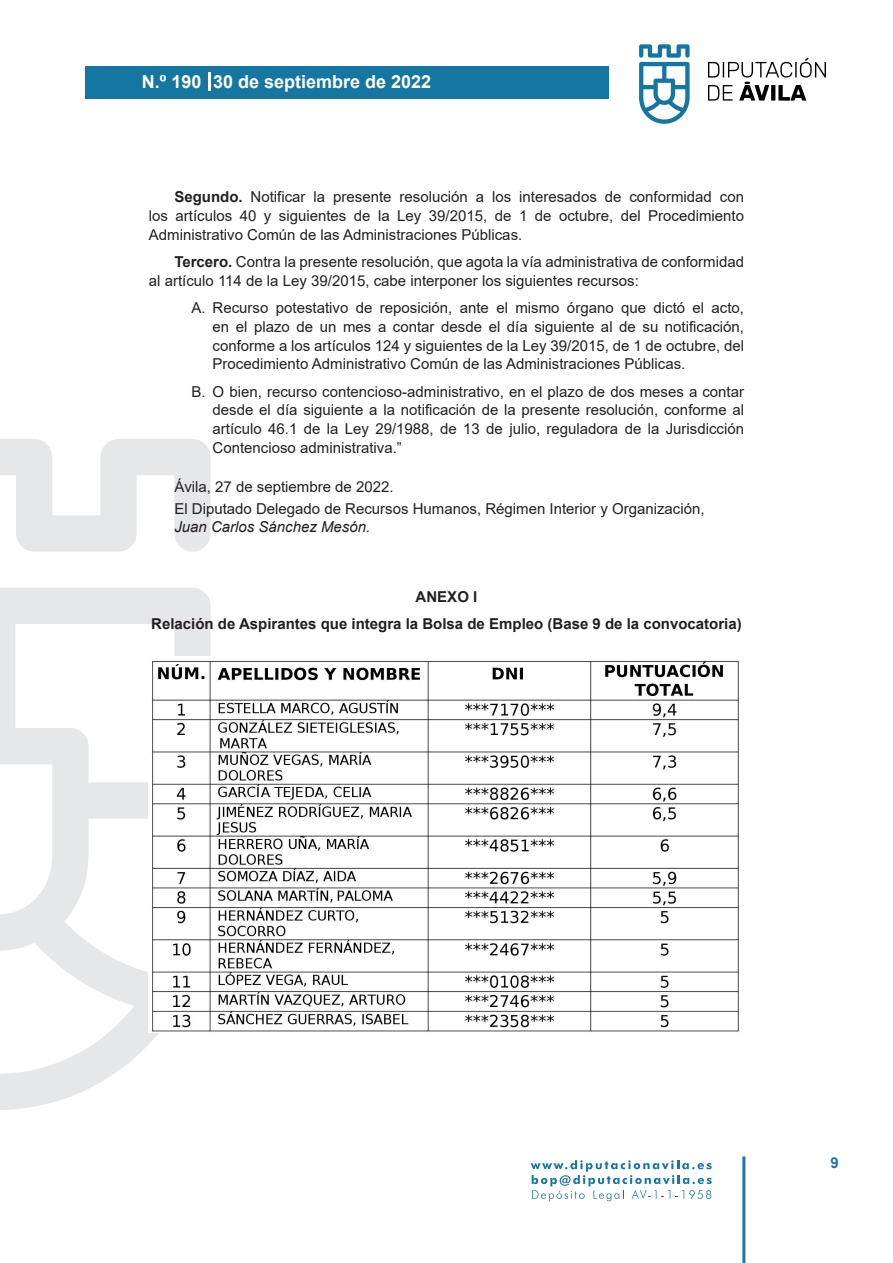
<style>
.page{position:relative;width:893px;height:1263px;background:#fff}
.page>*{position:absolute;margin:0;border:0;box-sizing:border-box;transform-origin:0 0}
.t1{font:700 18px "Arial";color:#fff}
.t2{font:15px/18.8px "Arial";color:#231f20;text-align:justify}
.t3{font:700 15px/27.3px "Arial";color:#231f20;text-align:center}
.t4{font:italic 15px "Arial";color:#231f20}
.t5{font:700 15px "Arial";color:#1d76a4}
.s1{font-weight:700}
</style>
<div class="page">
<svg style="left:531px;top:1160px;width:181px;height:41px"></svg>
<div style="left:85px;top:66px;width:523px;height:33px;background:#1676a2"></div>
<svg style="left:639px;top:44px;width:51px;height:80px"></svg>
<svg style="left:708px;top:58px;width:118px;height:43px"></svg>
<hr style="left:742px;top:1156px;width:3px;height:107px;background:#1d76a4">
<svg style="left:208px;top:72px;width:2px;height:18px"></svg>
<svg style="left:0;top:439px;width:211px;height:671px"></svg>
<img style="left:148px;top:656px;width:591px;height:376px">
<p class="t1" style="left:142px;top:69px;width:291px">N.º 190 30 de septiembre de 2022</p>
<p class="t2" style="left:149px;top:188px;width:597px;text-indent:26px"><span class="s1">Segundo.</span> Notificar la presente resolución a los interesados de conformidad con los artículos 40 y siguientes de la Ley 39/2015, de 1 de octubre, del Procedimiento Administrativo Común de las Administraciones Públicas.</p>
<p class="t2" style="left:149px;top:252px;width:597px;text-indent:26px"><span class="s1">Tercero.</span> Contra la presente resolución, que agota la vía administrativa de conformidad al artículo 114 de la Ley 39/2015, cabe interponer los siguientes recursos:</p>
<p class="t2" style="left:213px;top:298px;width:533px;text-indent:-21px">A. Recurso potestativo de reposición, ante el mismo órgano que dictó el acto, en el plazo de un mes a contar desde el día siguiente al de su notificación, conforme a los artículos 124 y siguientes de la Ley 39/2015, de 1 de octubre, del Procedimiento Administrativo Común de las Administraciones Públicas.</p>
<p class="t2" style="left:213px;top:382px;width:533px;text-indent:-21px">B. O bien, recurso contencioso-administrativo, en el plazo de dos meses a contar desde el día siguiente a la notificación de la presente resolución, conforme al artículo 46.1 de la Ley 29/1988, de 13 de julio, reguladora de la Jurisdicción Contencioso administrativa.”</p>
<p class="t2" style="left:174px;top:476px;width:532px;line-height:22.2px">Ávila, 27 de septiembre de 2022.<br>El Diputado Delegado de Recursos Humanos, Régimen Interior y Organización,</p>
<p class="t4" style="left:174px;top:517px;width:197px">Juan Carlos Sánchez Mesón.</p>
<p class="t3" style="left:151px;top:583px;width:592px">ANEXO I<br>Relación de Aspirantes que integra la Bolsa de Empleo (Base 9 de la convocatoria)</p>
<p class="t5" style="left:831px;top:1152px;width:10px">9</p>
</div>
